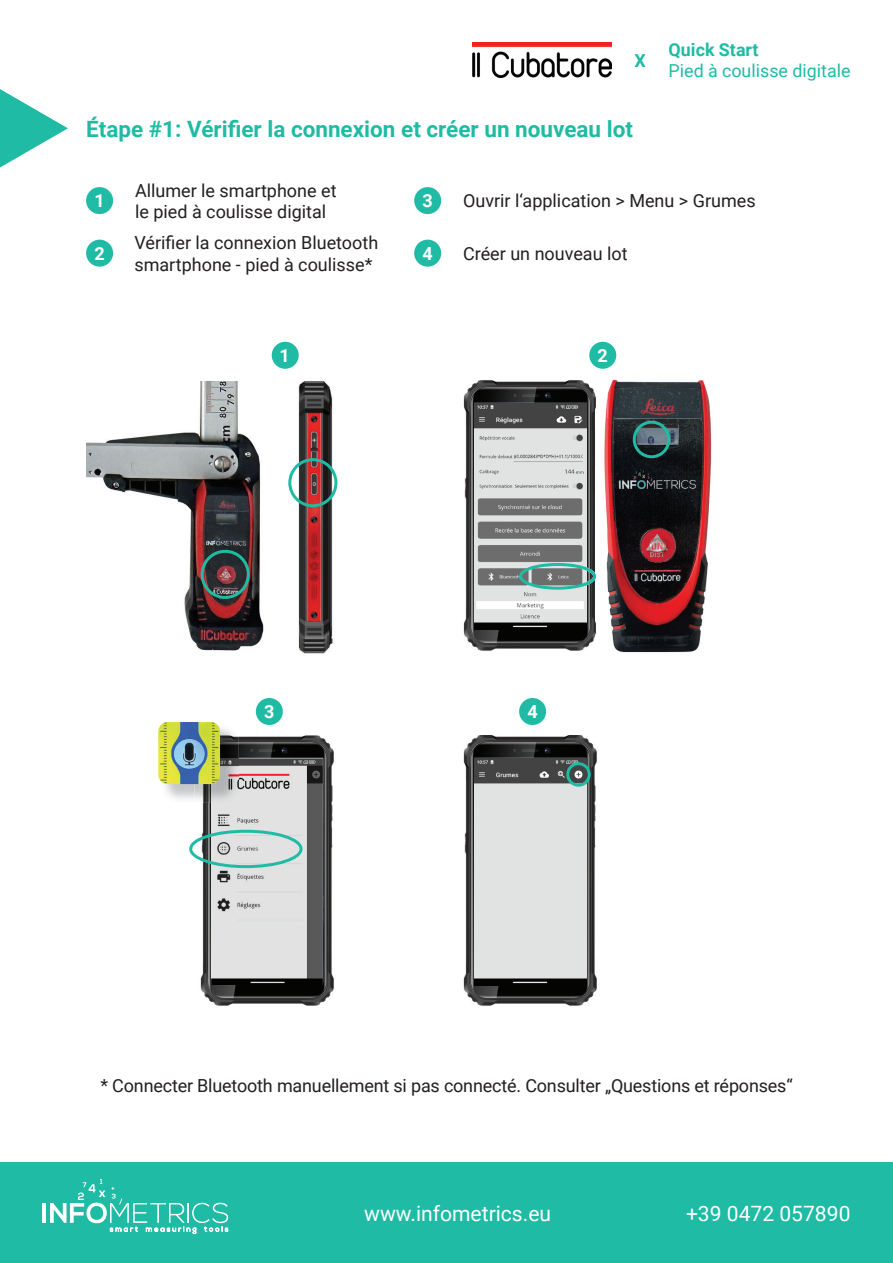
<style>
.page{position:relative;width:893px;height:1263px;background:#fff}
.page>*{position:absolute;margin:0;border:0;box-sizing:border-box;transform-origin:0 0}
.t1{font:700 22.5px "Roboto";color:#1fbba4}
.t2{font:21.15px "Roboto";color:#fff}
.t3{font:18px/21.6px "Roboto";color:#231f20}
.t4{font:700 18px "Roboto";color:#fff}
.t5{font:17.85px "Roboto";color:#1fbba4}
.t6{font:700 17.85px "Roboto";color:#1fbba4}
</style>
<div class="page">
<svg style="left:0;top:89px;width:68px;height:79px"></svg>
<div style="left:0;top:1162px;width:893px;height:101px;background:#1fbba4"></div>
<hr style="left:43px;top:1203px;width:3px;height:20px;background:#fff">
<svg style="left:50px;top:1179px;width:178px;height:55px"></svg>
<div style="left:86px;top:240px;width:27px;height:27px;background:#1fbba4;border-radius:50%"></div>
<div style="left:86px;top:187px;width:27px;height:27px;background:#1fbba4;border-radius:50%"></div>
<div style="left:414px;top:240px;width:27px;height:27px;background:#1fbba4;border-radius:50%"></div>
<div style="left:414px;top:187px;width:27px;height:27px;background:#1fbba4;border-radius:50%"></div>
<img style="left:294px;top:381px;width:41px;height:273px">
<div style="left:288px;top:458px;width:49px;height:49px;border:3px solid #1fbba4;border-radius:50%"></div>
<div style="left:272px;top:342px;width:27px;height:27px;background:#1fbba4;border-radius:50%"></div>
<img style="left:86px;top:382px;width:178px;height:269px">
<div style="left:201px;top:550px;width:49px;height:49px;border:3px solid #1fbba4;border-radius:50%"></div>
<img style="left:463px;top:380px;width:144px;height:271px">
<img style="left:474px;top:403px;width:112px;height:227px">
<div style="left:589px;top:342px;width:27px;height:27px;background:#1fbba4;border-radius:50%"></div>
<img style="left:595px;top:379px;width:116px;height:40px">
<img style="left:607px;top:419px;width:105px;height:191px">
<img style="left:595px;top:610px;width:109px;height:43px">
<svg style="left:519px;top:563px;width:77px;height:27px;background:#759a94"></svg>
<div style="left:633px;top:421px;width:37px;height:37px;border:3px solid #1fbba4;border-radius:50%"></div>
<img style="left:463px;top:735px;width:134px;height:271px">
<img style="left:474px;top:758px;width:112px;height:227px">
<div style="left:519px;top:698px;width:27px;height:27px;background:#1fbba4;border-radius:50%"></div>
<div style="left:566px;top:762px;width:25px;height:25px;border:3px solid #1fbba4;border-radius:50%"></div>
<img style="left:195px;top:735px;width:139px;height:271px">
<img style="left:211px;top:758px;width:112px;height:227px">
<div style="left:256px;top:698px;width:27px;height:27px;background:#1fbba4;border-radius:50%"></div>
<div style="left:189px;top:830px;width:113px;height:38px;border:3px solid #1fbba4;border-radius:50%"></div>
<img style="left:165px;top:728px;width:68px;height:71px">
<img style="left:195px;top:735px;width:44px;height:68px">
<img style="left:211px;top:758px;width:28px;height:45px">
<img style="left:158px;top:722px;width:62px;height:62px">
<img style="left:472px;top:43px;width:140px;height:34px">
<p class="t6" style="left:634px;top:48px;width:13px">X</p>
<p class="t1" style="left:86px;top:113px;width:548px">Étape #1: Vérifier la connexion et créer un nouveau lot</p>
<p class="t6" style="left:669px;top:37px;width:91px">Quick Start</p>
<p class="t5" style="left:669px;top:59px;width:183px">Pied à coulisse digitale</p>
<p class="t4" style="left:94px;top:188px;width:12px">1</p>
<p class="t4" style="left:94px;top:241px;width:12px">2</p>
<p class="t3" style="left:135px;top:179px;width:203px">Allumer le smartphone et le pied à coulisse digital</p>
<p class="t4" style="left:422px;top:188px;width:12px">3</p>
<p class="t3" style="left:463px;top:189px;width:294px">Ouvrir l‘application &gt; Menu &gt; Grumes</p>
<p class="t3" style="left:463px;top:242px;width:166px">Créer un nouveau lot</p>
<p class="t3" style="left:134px;top:231px;width:245px">Vérifier la connexion Bluetooth smartphone - pied à coulisse*</p>
<p class="t4" style="left:422px;top:241px;width:12px">4</p>
<p class="t4" style="left:279px;top:343px;width:12px">1</p>
<p class="t4" style="left:598px;top:343px;width:12px">2</p>
<p class="t4" style="left:264px;top:699px;width:12px">3</p>
<p class="t4" style="left:527px;top:699px;width:12px">4</p>
<p class="t3" style="left:100px;top:1074px;width:694px">* Connecter Bluetooth manuellement si pas connecté. Consulter „Questions et réponses“</p>
<p class="t2" style="left:364px;top:1198px;width:188px">www.infometrics.eu</p>
<p class="t2" style="left:686px;top:1198px;width:166px">+39 0472 057890</p>
</div>
